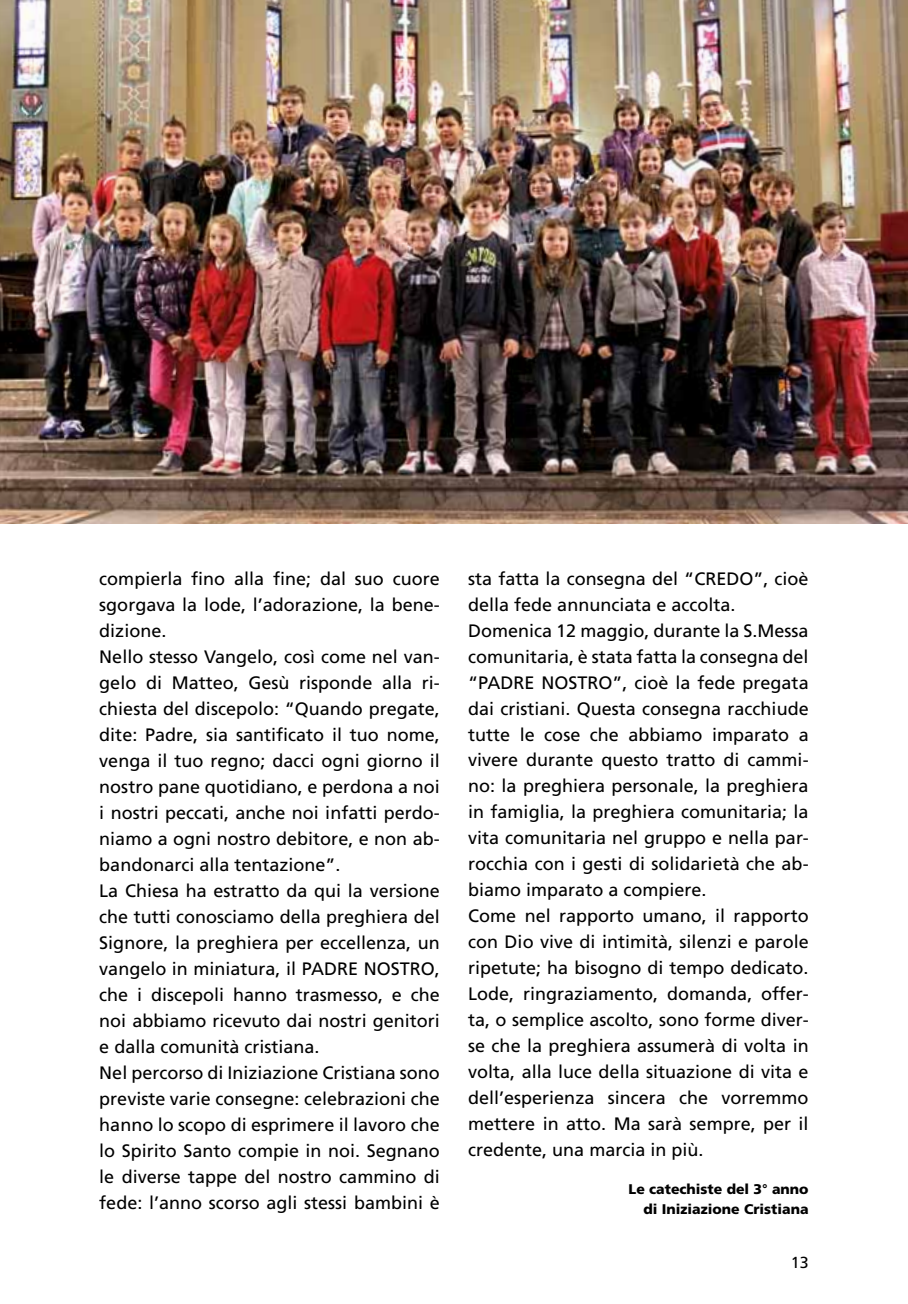
<style>
.page{position:relative;width:908px;height:1304px;background:#fff}
.page>*{position:absolute;margin:0;border:0;box-sizing:border-box;transform-origin:0 0}
.t1{font:18px/26px "Frutiger";color:#000}
.t2{font:16px "Frutiger";color:#000}
.t3{font:900 14px/20px "Frutiger";color:#000;text-align:right}
</style>
<div class="page">
<img style="left:0;top:0;width:907px;height:523px">
<p class="t1" style="left:99px;top:565px;width:342px">compierla fino alla fine; dal suo cuore sgorgava la lode, l’adorazione, la bene&shy;dizione.<br>Nello stesso Vangelo, così come nel van&shy;gelo di Matteo, Gesù risponde alla ri&shy;chiesta del discepolo: “Quando pregate, dite: Padre, sia santificato il tuo nome, venga il tuo regno; dacci ogni giorno il nostro pane quotidiano, e perdona a noi i nostri peccati, anche noi infatti perdo&shy;niamo a ogni nostro debitore, e non ab&shy;bandonarci alla tentazione”.<br>La Chiesa ha estratto da qui la versione che tutti conosciamo della preghiera del Signore, la preghiera per eccellenza, un vangelo in miniatura, il PADRE</p>
<p class="t1" style="left:363px;top:955px;width:49px">NOSTRO</p>
<p class="t1" style="left:99px;top:955px;width:342px;text-indent:335px">, che i discepoli hanno trasmesso, e che noi abbiamo ricevuto dai nostri genitori e dalla comunità cristiana.<br>Nel percorso di I niziazione Cristiana sono previste varie consegne: celebrazioni che hanno lo scopo di esprimere il lavoro che lo Spirito Santo compie in noi. Segnano le diverse tappe del nostro cammino di fede: l’anno scorso agli stessi bambini è</p>
<p class="t1" style="left:468px;top:565px;width:239px">sta fatta la consegna del “CREDO</p>
<p class="t1" style="left:753px;top:565px;width:57px">”, cioè</p>
<p class="t1" style="left:468px;top:591px;width:342px">della fede annunciata e accolta.<br>Domenica 12 maggio, durante la S.Messa comunitaria, è stata fatta la consegna del “PADRE</p>
<p class="t1" style="left:468px;top:669px;width:342px;text-indent:144px">”, cioè la fede pregata dai cristiani. Questa consegna racchiude tutte le cose che abbiamo imparato a vivere durante questo tratto di cammi&shy;no: la preghiera personale, la preghiera in famiglia, la preghiera comunitaria; la vita comunitaria nel gruppo e nella par&shy;rocchia con i gesti di solidarietà che ab&shy;biamo imparato a compiere.<br>Come nel rapporto umano, il rapporto con Dio vive di intimità, silenzi e parole ripetute; ha bisogno di tempo dedicato.<br>Lode, ringraziamento, domanda, offer&shy;ta, o semplice ascolto, sono forme diver&shy;se che la preghiera assumerà di volta in volta, alla luce della situazione di vita e dell’esperienza sincera che vorremmo mettere in atto. M a sarà sempre, per il credente, una marcia in più.</p>
<p class="t3" style="left:628px;top:1179px;width:181px">Le catechiste del 3° anno di Iniziazione Cristiana</p>
<p class="t1" style="left:541px;top:669px;width:49px">NOSTRO</p>
<p class="t2" style="left:790px;top:1253px;width:19px">13</p>
</div>
